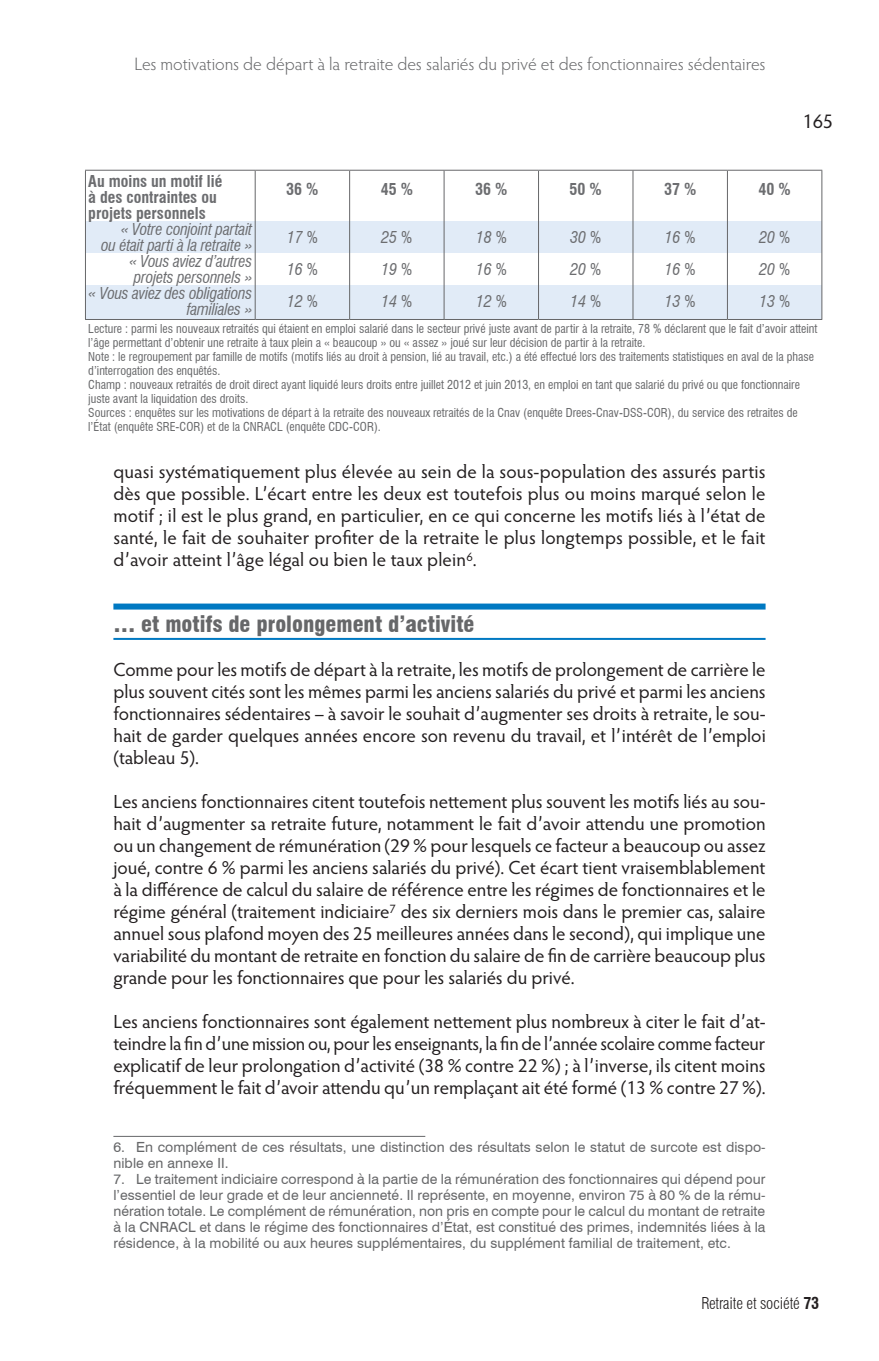
<style>
.page{position:relative;width:879px;height:1361px;background:#fff}
.page>*{position:absolute;margin:0;border:0;box-sizing:border-box;transform-origin:0 0}
.Subhead_1{font:900 condensed 22px "Swiss 721 BT";color:#666769}
.t1{font:20px "Hypatia Sans Pro";color:#231f20}
.Texte_courant{font:19px/22px "Hypatia Sans Pro";color:#231f20;text-align:justify}
.t2{font:300 18px "Hypatia Sans Pro";color:#666769}
.Text_tabs{font:italic condensed 16px/16px "Swiss 721 BT";letter-spacing:-.015em;color:#6c6d70;text-align:right}
.Text_tabs-2{font:700 condensed 16px/16px "Swiss 721 BT";color:#6c6d70}
.t3{font:300 condensed 16px "Swiss 721 BT";letter-spacing:-.01em;color:#231f20}
.Text_notes_bas_de_pa{font:14px/16px "Swiss 721 BT";letter-spacing:.005em;color:#666769}
.Text_tabs_source{font:condensed 12px/14px "Swiss 721 BT";color:#666769}
.s1{font-weight:700}
</style>
<div class="page">
<div style="left:113px;top:603px;width:652px;height:6px;background:#0079c2"></div>
<hr style="left:113px;top:638px;width:652px;height:2px;background:#0079c2">
<hr style="left:113px;top:1136px;width:312px;height:1px;background:#666769">
<div style="left:85px;top:222px;width:736px;height:31px;background:#e1ebf7"></div>
<div style="left:85px;top:285px;width:736px;height:34px;background:#e1ebf7"></div>
<hr style="left:85px;top:170px;width:170px;height:1px;background:#666769">
<hr style="left:85px;top:171px;width:1px;height:148px;background:#666769">
<hr style="left:255px;top:170px;width:95px;height:1px;background:#666769">
<hr style="left:255px;top:171px;width:1px;height:148px;background:#666769">
<hr style="left:350px;top:170px;width:94px;height:1px;background:#666769">
<hr style="left:349px;top:171px;width:1px;height:148px;background:#666769">
<hr style="left:444px;top:170px;width:94px;height:1px;background:#666769">
<hr style="left:444px;top:171px;width:1px;height:148px;background:#666769">
<hr style="left:538px;top:170px;width:95px;height:1px;background:#666769">
<hr style="left:538px;top:171px;width:1px;height:148px;background:#666769">
<hr style="left:633px;top:170px;width:94px;height:1px;background:#666769">
<hr style="left:632px;top:171px;width:1px;height:148px;background:#666769">
<hr style="left:727px;top:170px;width:95px;height:1px;background:#666769">
<hr style="left:727px;top:171px;width:1px;height:148px;background:#666769">
<hr style="left:821px;top:171px;width:1px;height:148px;background:#666769">
<hr style="left:85px;top:319px;width:170px;height:1px;background:#666769">
<hr style="left:255px;top:319px;width:95px;height:1px;background:#666769">
<hr style="left:350px;top:319px;width:94px;height:1px;background:#666769">
<hr style="left:444px;top:319px;width:94px;height:1px;background:#666769">
<hr style="left:538px;top:319px;width:95px;height:1px;background:#666769">
<hr style="left:633px;top:319px;width:94px;height:1px;background:#666769">
<hr style="left:727px;top:319px;width:95px;height:1px;background:#666769">
<p class="t2" style="left:134px;top:52px;width:632px">Les motivations de départ à la retraite des salariés du privé et des fonctionnaires sédentaires</p>
<p class="t1" style="left:802px;top:108px;width:32px">165</p>
<p class="Text_tabs-2" style="left:88px;top:173px;width:135px">Au moins un motif lié à des contraintes ou projets personnels</p>
<p class="Text_tabs" style="left:101px;top:221px;width:153px">« Votre conjoint partait<br>ou était parti à la retraite »</p>
<p class="Text_tabs" style="left:129px;top:253px;width:124px;text-align:left">« Vous aviez d’autres projets personnels »</p>
<p class="Text_tabs" style="left:89px;top:285px;width:165px">« Vous aviez des obligations familiales »</p>
<p class="Text_tabs-2" style="left:758px;top:181px;width:34px">40 %</p>
<p class="Text_tabs" style="left:759px;top:229px;width:33px">20 %</p>
<p class="Text_tabs" style="left:759px;top:261px;width:33px">20 %</p>
<p class="Text_tabs" style="left:759px;top:293px;width:33px">13 %</p>
<p class="Text_tabs_source" style="left:88px;top:322px;width:730px">Lecture : parmi les nouveaux retraités qui étaient en emploi salarié dans le secteur privé juste avant de partir à la retraite, 78 % déclarent que le fait d’avoir atteint l’âge permettant d’obtenir une retraite à taux plein a « beaucoup » ou « assez » joué sur leur décision de partir à la retraite.</p>
<p class="Text_tabs_source" style="left:88px;top:350px;width:727px">Note : le regroupement par famille de motifs (motifs liés au droit à pension, lié au travail, etc.) a été effectué lors des traitements statistiques en aval de la phase d’interrogation des enquêtés.</p>
<p class="Text_tabs_source" style="left:88px;top:378px;width:713px">Champ : nouveaux retraités de droit direct ayant liquidé leurs droits entre juillet 2012 et juin 2013, en emploi en tant que salarié du privé ou que fonctionnaire juste avant la liquidation des droits.</p>
<p class="Text_tabs_source" style="left:88px;top:406px;width:711px">Sources : enquêtes sur les motivations de départ à la retraite des nouveaux retraités de la Cnav (enquête Drees-Cnav-DSS-COR), du service des retraites de l’État (enquête SRE-COR) et de la CNRACL (enquête CDC-COR).</p>
<p class="Text_tabs-2" style="left:286px;top:181px;width:34px">36 %</p>
<p class="Text_tabs" style="left:287px;top:229px;width:33px">17 %</p>
<p class="Text_tabs" style="left:287px;top:261px;width:33px">16 %</p>
<p class="Text_tabs" style="left:287px;top:293px;width:33px">12 %</p>
<p class="Text_tabs-2" style="left:381px;top:181px;width:34px">45 %</p>
<p class="Text_tabs" style="left:381px;top:229px;width:33px">25 %</p>
<p class="Text_tabs" style="left:381px;top:261px;width:33px">19 %</p>
<p class="Text_tabs" style="left:381px;top:293px;width:33px">14 %</p>
<p class="Text_tabs-2" style="left:475px;top:181px;width:34px">36 %</p>
<p class="Text_tabs" style="left:476px;top:229px;width:33px">18 %</p>
<p class="Text_tabs" style="left:476px;top:261px;width:33px">16 %</p>
<p class="Text_tabs" style="left:476px;top:293px;width:33px">12 %</p>
<p class="Text_tabs-2" style="left:569px;top:181px;width:34px">50 %</p>
<p class="Text_tabs" style="left:570px;top:229px;width:33px">30 %</p>
<p class="Text_tabs" style="left:570px;top:261px;width:33px">20 %</p>
<p class="Text_tabs" style="left:570px;top:293px;width:33px">14 %</p>
<p class="Text_tabs-2" style="left:664px;top:181px;width:34px">37 %</p>
<p class="Text_tabs" style="left:664px;top:229px;width:33px">16 %</p>
<p class="Text_tabs" style="left:664px;top:261px;width:33px">16 %</p>
<p class="Text_tabs" style="left:664px;top:293px;width:33px">13 %</p>
<p class="Texte_courant" style="left:113px;top:460px;width:654px">quasi systématiquement plus élevée au sein de la sous-population des assurés partis dès que possible. L’écart entre les deux est toutefois plus ou moins marqué selon le motif ; il est le plus grand, en particulier, en ce qui concerne les motifs liés à l’état de santé, le fait de souhaiter profiter de la retraite le plus longtemps possible, et le fait d’avoir atteint l’âge légal ou bien le taux plein<sup>6</sup>.</p>
<p class="Subhead_1" style="left:113px;top:611px;width:363px">… et motifs de prolongement d’activité</p>
<p class="Texte_courant" style="left:113px;top:658px;width:654px">Comme pour les motifs de départ à la retraite, les motifs de prolongement de carrière le plus souvent cités sont les mêmes parmi les anciens salariés du privé et parmi les anciens fonctionnaires sédentaires – à savoir le souhait d’augmenter ses droits à retraite, le sou&shy;hait de garder quelques années encore son revenu du travail, et l’intérêt de l’emploi (tableau 5).</p>
<p class="Texte_courant" style="left:113px;top:790px;width:654px">Les anciens fonctionnaires citent toutefois nettement plus souvent les motifs liés au sou&shy;hait d’augmenter sa retraite future, notamment le fait d’avoir attendu une promotion ou un changement de rémunération (29 % pour lesquels ce facteur a beaucoup ou assez joué, contre 6 % parmi les anciens salariés du privé). Cet écart tient vraisemblablement à la différence de calcul du salaire de référence entre les régimes de fonctionnaires et le régime général (traitement indiciaire<sup>7</sup> des six derniers mois dans le premier cas, salaire annuel sous plafond moyen des 25 meilleures années dans le second), qui implique une variabilité du montant de retraite en fonction du salaire de fin de carrière beaucoup plus grande pour les fonctionnaires que pour les salariés du privé.</p>
<p class="Texte_courant" style="left:113px;top:1010px;width:654px">Les anciens fonctionnaires sont également nettement plus nombreux à citer le fait d’at&shy;teindre la fin d’une mission ou, pour les enseignants, la fin de l’année scolaire comme facteur explicatif de leur prolongation d’activité (38 % contre 22 %) ; à l’inverse, ils citent moins fréquemment le fait d’avoir attendu qu’un remplaçant ait été formé (13 % contre 27 %).</p>
<p class="Text_notes_bas_de_pa" style="left:113px;top:1139px;width:653px">6. En complément de ces résultats, une distinction des résultats selon le statut de surcote est dispo&shy;nible en annexe II.</p>
<p class="Text_notes_bas_de_pa" style="left:113px;top:1171px;width:653px;text-align:justify">7. Le traitement indiciaire correspond à la partie de la rémunération des fonctionnaires qui dépend pour l’essentiel de leur grade et de leur ancienneté. Il représente, en moyenne, environ 75 à 80 % de la rému&shy;nération totale. Le complément de rémunération, non pris en compte pour le calcul du montant de retraite à la CNRACL et dans le régime des fonctionnaires d’État, est constitué des primes, indemnités liées à la résidence, à la mobilité ou aux heures supplémentaires, du supplément familial de traitement, etc.</p>
<p class="t3" style="left:701px;top:1293px;width:119px">Retraite et société <span class="s1">73</span></p>
</div>
